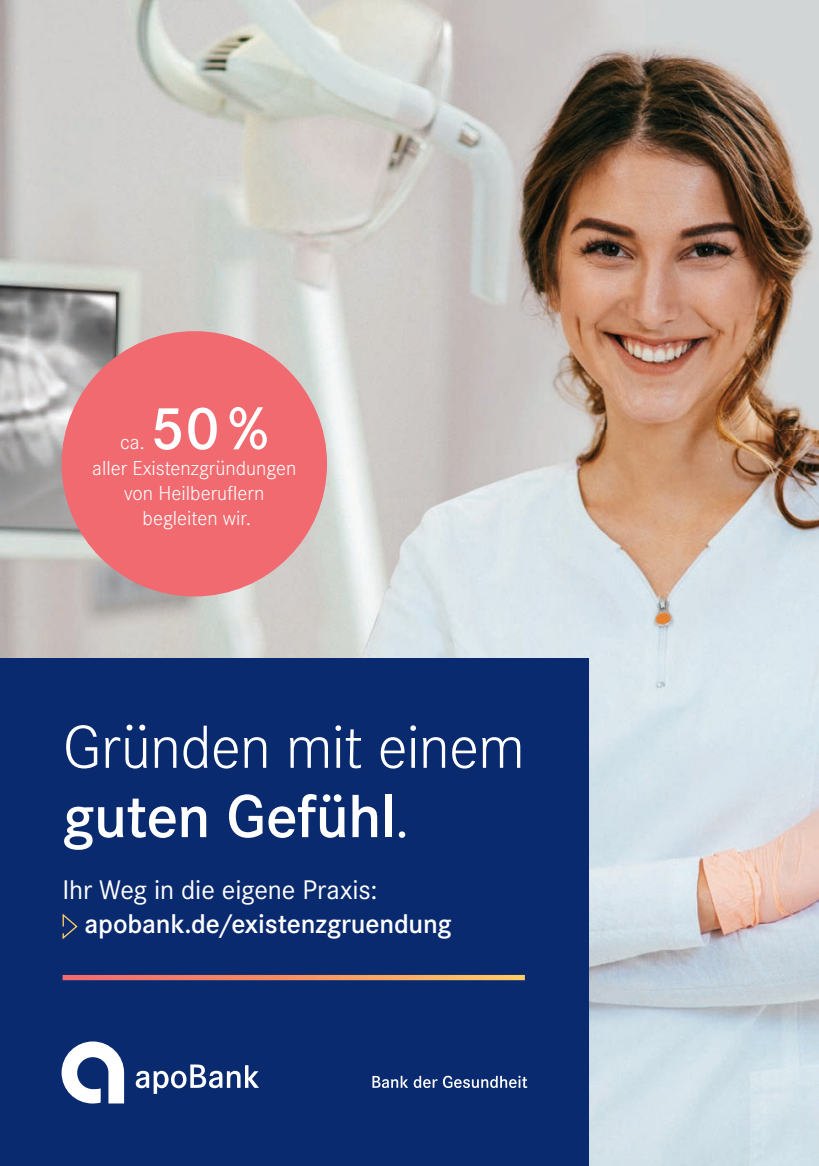
<style>
.page{position:relative;width:819px;height:1166px;background:#fff}
.page>*{position:absolute;margin:0;border:0;box-sizing:border-box;transform-origin:0 0}
.t1{font:300 63px/69.3px "Corporate S";letter-spacing:-.01em;color:#fff}
.t2{font:600 63px "Corporate S";color:#fff}
.t3{font:600 28px "Corporate S";letter-spacing:-.005em;color:#fff}
.t4{font:28px "Corporate S";letter-spacing:-.005em;color:#fff}
.t5{font:300 21px/25.2px "Corporate S";color:#fff;text-align:center}
.s1{font-weight:600}
</style>
<div class="page">
<img style="left:0;top:0;width:819px;height:1166px">
<div style="left:0;top:658px;width:589px;height:508px;background:#0a2a70"></div>
<svg style="left:62px;top:1041px;width:197px;height:62px"></svg>
<svg style="left:372px;top:1075px;width:155px;height:14px"></svg>
<svg style="left:62px;top:913px;width:16px;height:27px"></svg>
<svg style="left:63px;top:975px;width:462px;height:5px;background:#f69566"></svg>
<div style="left:62px;top:331px;width:265px;height:265px;background:#f16a70;border-radius:50%"></div>
<h1 class="t2" style="left:150px;top:391px;width:120px">50 %</h1>
<p class="t5" style="left:92px;top:455px;width:205px">aller Existenzgründungen von Heilberuflern begleiten wir.</p>
<p class="t5" style="left:120px;top:429px;width:26px">ca.</p>
<h1 class="t1" style="left:63px;top:711px;width:463px">Gründen mit einem <span class="s1">guten Gefühl</span>.</h1>
<h2 class="t4" style="left:63px;top:873px;width:316px">Ihr Weg in die eigene Praxis:</h2>
<h2 class="t3" style="left:85px;top:907px;width:368px">apobank.de/existenzgruendung</h2>
</div>
